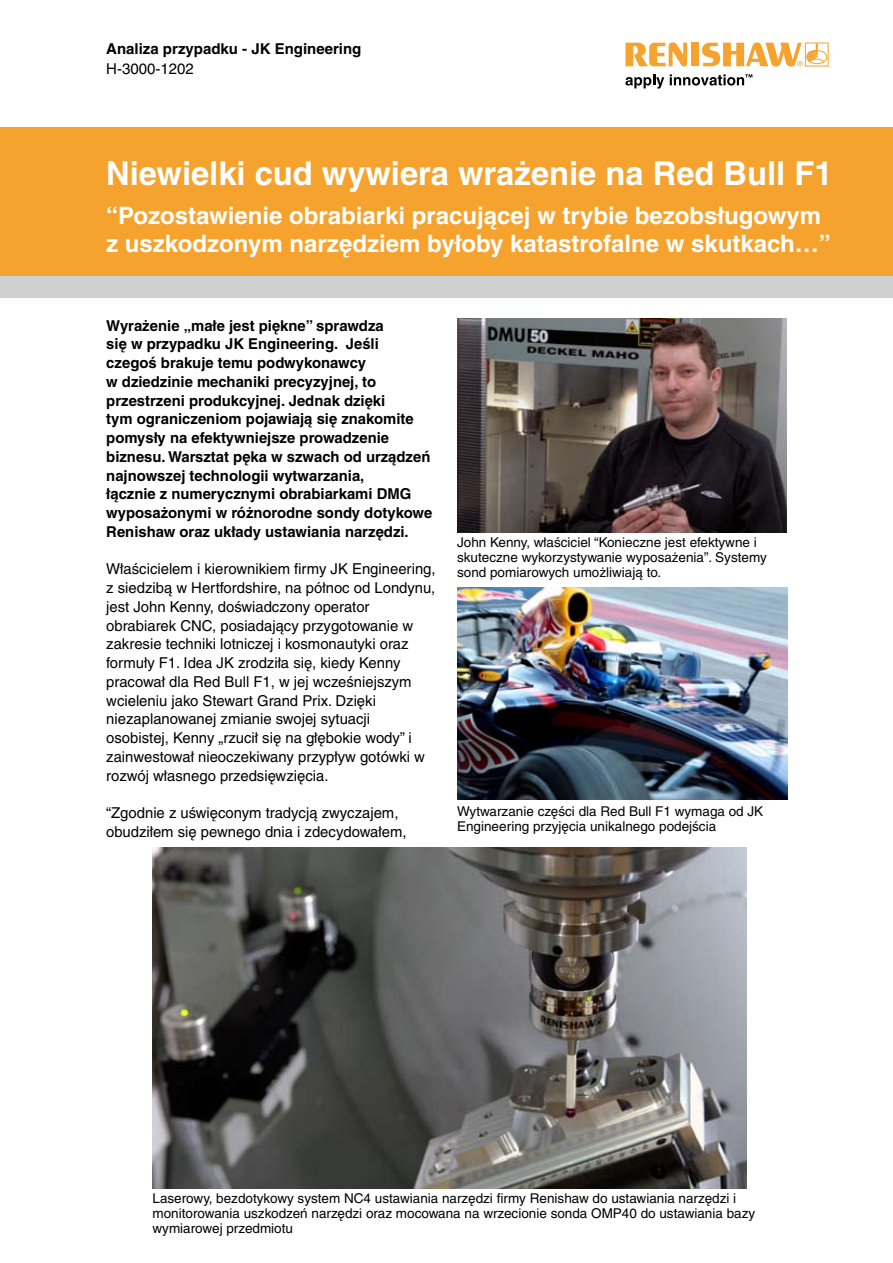
<style>
.page{position:relative;width:893px;height:1263px;background:#fff}
.page>*{position:absolute;margin:0;border:0;box-sizing:border-box;transform-origin:0 0}
.t1{font:700 33px "Helvetica CE";color:#fff}
.t2{font:700 24px/28.5px "Helvetica CE";color:#fff}
.t3{font:15px/18.8px "Helvetica CE";color:#000}
.t4{font:700 15px/18.8px "Helvetica CE";color:#000}
.t5{font:13.5px/15px "Helvetica CE";color:#000}
</style>
<div class="page">
<div style="left:0;top:128px;width:893px;height:149px;background:#f5a32e"></div>
<div style="left:0;top:276px;width:893px;height:22px;background:#cfd0d1"></div>
<svg style="left:626px;top:43px;width:61px;height:24px"></svg>
<div style="left:691px;top:43px;width:8px;height:23px;background:#f5a32e"></div>
<svg style="left:626px;top:74px;width:38px;height:15px"></svg>
<div style="left:806px;top:50px;width:21px;height:14px;border:1px solid #f5a32e;border-radius:50%"></div>
<svg style="left:702px;top:43px;width:122px;height:24px"></svg>
<svg style="left:670px;top:74px;width:82px;height:12px"></svg>
<img style="left:457px;top:319px;width:330px;height:214px">
<img style="left:457px;top:588px;width:330px;height:212px">
<img style="left:153px;top:847px;width:594px;height:341px">
<p class="t4" style="left:106px;top:39px;width:257px">Analiza przypadku - JK Engineering</p>
<p class="t3" style="left:106px;top:59px;width:89px">H-3000-1202</p>
<h1 class="t1" style="left:106px;top:154px;width:728px">Niewielki cud wywiera wrażenie na Red Bull F1</h1>
<h2 class="t2" style="left:106px;top:201px;width:726px">“Pozostawienie obrabiarki pracującej w trybie bezobsługowym z uszkodzonym narzędziem byłoby katastrofalne w skutkach…”</h2>
<p class="t4" style="left:106px;top:316px;width:328px">Wyrażenie „małe jest piękne” sprawdza<br>się w przypadku JK Engineering. Jeśli czegoś brakuje temu podwykonawcy<br>w dziedzinie mechaniki precyzyjnej, to przestrzeni produkcyjnej. Jednak dzięki<br>tym ograniczeniom pojawiają się znakomite pomysły na efektywniejsze prowadzenie biznesu. Warsztat pęka w szwach od urządzeń najnowszej technologii wytwarzania,<br>łącznie z numerycznymi obrabiarkami DMG wyposażonymi w różnorodne sondy dotykowe Renishaw oraz układy ustawiania narzędzi.</p>
<p class="t3" style="left:106px;top:560px;width:331px">Właścicielem i kierownikiem firmy JK Engineering, z siedzibą w Hertfordshire, na północ od Londynu, jest John Kenny, doświadczony operator obrabiarek CNC, posiadający przygotowanie w zakresie techniki lotniczej i kosmonautyki oraz formuły F1. Idea JK zrodziła się, kiedy Kenny pracował dla Red Bull F1, w jej wcześniejszym wcieleniu jako Stewart Grand Prix. Dzięki niezaplanowanej zmianie swojej sytuacji osobistej, Kenny „rzucił się na głębokie wody” i zainwestował nieoczekiwany przypływ gotówki w rozwój własnego przedsięwzięcia.</p>
<p class="t3" style="left:106px;top:803px;width:302px">“Zgodnie z uświęconym tradycją zwyczajem, obudziłem się pewnego dnia i zdecydowałem,</p>
<p class="t5" style="left:457px;top:535px;width:311px">John Kenny, właściciel “Konieczne jest efektywne i skuteczne wykorzystywanie wyposażenia”. Systemy sond pomiarowych umożliwiają to.</p>
<p class="t5" style="left:457px;top:803px;width:308px">Wytwarzanie części dla Red Bull F1 wymaga od JK<br>Engineering przyjęcia unikalnego podejścia</p>
<p class="t5" style="left:153px;top:1191px;width:604px">Laserowy, bezdotykowy system NC4 ustawiania narzędzi firmy Renishaw do ustawiania narzędzi i monitorowania uszkodzeń narzędzi oraz mocowana na wrzecionie sonda OMP40 do ustawiania bazy wymiarowej przedmiotu</p>
</div>
